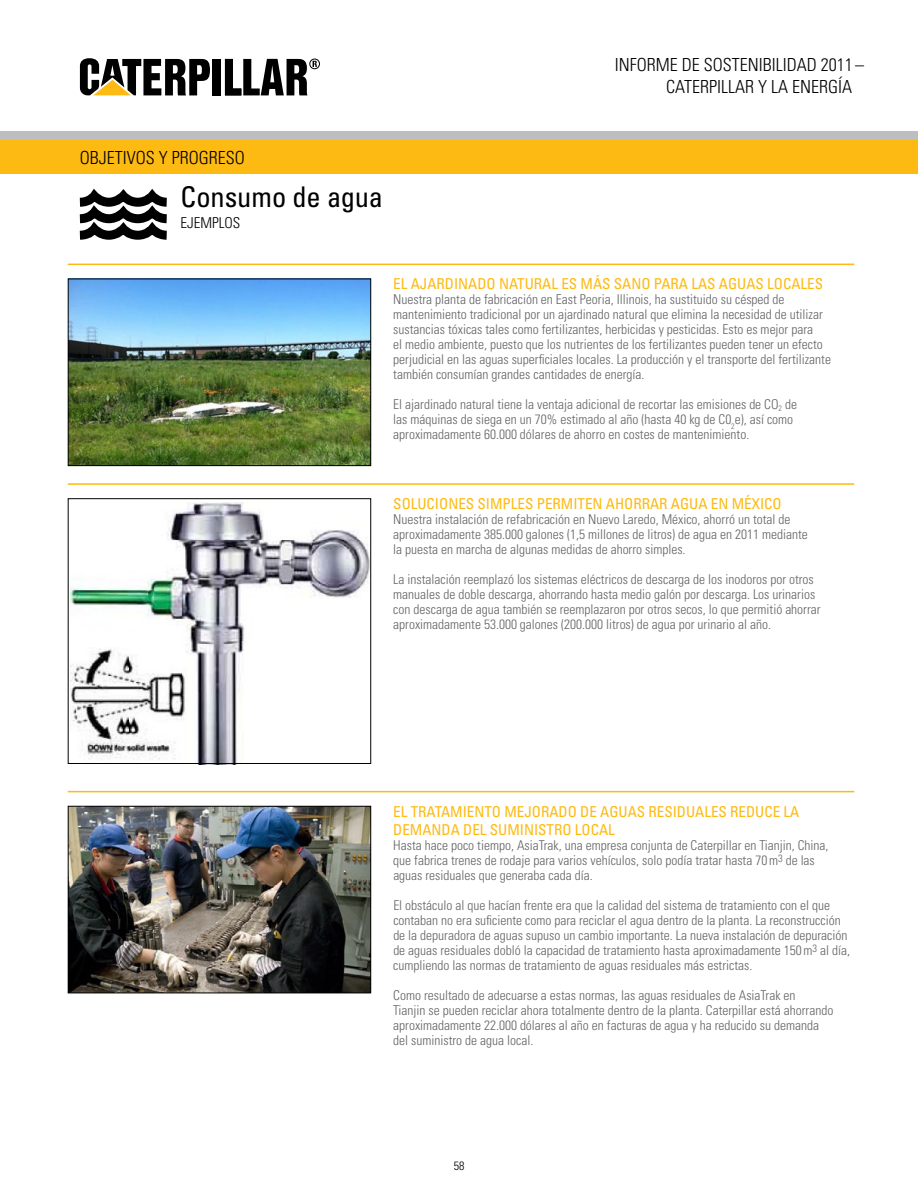
<style>
.page{position:relative;width:918px;height:1188px;background:#fff}
.page>*{position:absolute;margin:0;border:0;box-sizing:border-box;transform-origin:0 0}
.t1{font:condensed 28.5px "Univers LT Std";letter-spacing:-.005em;color:#000}
.t2{font:300 condensed 18px/21.6px "Univers LT Std";color:#000}
.t3{font:condensed 15px "Univers LT Std";color:#fdba12}
.t4{font:300 condensed 15px "Univers LT Std";color:#000}
.t5{font:300 condensed 13.5px/15px "Univers LT Std";color:#636466}
.t6{font:300 condensed 12px "Univers LT Std";color:#000}
</style>
<div class="page">
<div style="left:0;top:140px;width:918px;height:34px;background:#fdba12"></div>
<div style="left:0;top:131px;width:918px;height:9px;background:#bcbec0"></div>
<div style="left:213px;top:59px;width:8px;height:36px;background:#000"></div>
<svg style="left:80px;top:58px;width:130px;height:37px"></svg>
<svg style="left:225px;top:59px;width:95px;height:36px"></svg>
<svg style="left:79px;top:193px;width:88px;height:47px"></svg>
<img style="left:70px;top:281px;width:299px;height:183px">
<div style="left:68px;top:279px;width:303px;height:187px;border:1px solid #000"></div>
<img style="left:71px;top:502px;width:298px;height:263px">
<div style="left:68px;top:498px;width:303px;height:266px;border:1px solid #000"></div>
<img style="left:70px;top:808px;width:299px;height:183px">
<div style="left:68px;top:806px;width:303px;height:187px;border:1px solid #000"></div>
<hr style="left:68px;top:264px;width:786px;height:1px;background:#fdba12">
<hr style="left:68px;top:483px;width:786px;height:2px;background:#fdba12">
<hr style="left:68px;top:791px;width:786px;height:1px;background:#fdba12">
<h2 class="t2" style="left:666px;top:54px;width:199px;text-indent:-51px">Informe de sostenibilidad 2011 –<br>CATER</h2>
<h2 class="t2" style="left:709px;top:76px;width:21px">PILLAR</h2>
<h2 class="t2" style="left:758px;top:76px;width:44px">Y LA ENER</h2>
<h2 class="t2" style="left:828px;top:76px;width:25px">GÍA</h2>
<h2 class="t2" style="left:80px;top:147px;width:166px">objetivos y progreso</h2>
<h1 class="t1" style="left:180px;top:179px;width:204px">Consumo de agua</h1>
<p class="t4" style="left:180px;top:214px;width:61px">Ejemplos</p>
<p class="t3" style="left:393px;top:275px;width:44px">EL AJARDINADO</p>
<p class="t3" style="left:499px;top:275px;width:10px">NATURAL</p>
<p class="t3" style="left:561px;top:275px;width:30px">ES MÁS</p>
<p class="t3" style="left:614px;top:275px;width:10px">SANO</p>
<p class="t3" style="left:654px;top:275px;width:10px">PARA</p>
<p class="t3" style="left:691px;top:275px;width:9px">LAS</p>
<p class="t3" style="left:719px;top:275px;width:10px">AGUAS</p>
<p class="t3" style="left:767px;top:275px;width:33px">LO CALES</p>
<p class="t5" style="left:393px;top:292px;width:439px">Nuestra planta de fabricación en East Peoria, Illinois, ha sustituido su césped de mantenimiento tradicional por un ajardinado natural que elimina la necesidad de utilizar sustancias tóxicas tales como fertilizantes, herbicidas y pesticidas. Esto es mejor para<br>el medio ambiente, puesto que los nutrientes de los fertilizantes pueden tener un efecto perjudicial en las aguas superficiales locales. La producción y el transporte del fertilizante también consumían grandes cantidades de energía.</p>
<p class="t5" style="left:393px;top:397px;width:405px">El ajardinado natural tiene la ventaja adicional de recortar las emisiones de CO <sub>2</sub> de las máquinas de siega en un 70% estimado al año (hasta 40 kg de C0<sub>2</sub>e), así como aproximadamente 60.000 dólares de ahorro en costes de mantenimiento.</p>
<p class="t3" style="left:393px;top:494px;width:9px">SOLU</p>
<p class="t3" style="left:427px;top:494px;width:17px">CIONES</p>
<p class="t3" style="left:478px;top:494px;width:9px">SIMPLES</p>
<p class="t3" style="left:537px;top:494px;width:9px">PERMITEN</p>
<p class="t3" style="left:606px;top:494px;width:10px">AHORRAR</p>
<p class="t3" style="left:671px;top:494px;width:11px">AGUA</p>
<p class="t3" style="left:711px;top:494px;width:70px">EN MÉXICO</p>
<p class="t5" style="left:393px;top:512px;width:416px">Nuestra instalación de refabricación en Nuevo Laredo, México, ahorró un total de aproximadamente 385.000 galones (1,5 millones de litros) de agua en 2011 mediante la puesta en marcha de algunas medidas de ahorro simples.</p>
<p class="t5" style="left:393px;top:572px;width:429px">La instalación reemplazó los sistemas eléctricos de descarga de los inodoros por otros manuales de doble descarga, ahorrando hasta medio galón por descarga. Los urinarios con descarga de agua también se reemplazaron por otros secos, lo que permitió ahorrar aproximadamente 53.000 galones (200.000 litros) de agua por urinario al año.</p>
<p class="t3" style="left:393px;top:802px;width:27px">EL TRATAMIENTO</p>
<p class="t3" style="left:504px;top:802px;width:38px">MEJORADO</p>
<p class="t3" style="left:580px;top:802px;width:30px">DE AGUAS</p>
<p class="t3" style="left:649px;top:802px;width:9px">RESIDUALES</p>
<p class="t3" style="left:730px;top:802px;width:9px">REDU</p>
<p class="t3" style="left:764px;top:802px;width:28px">CE LA</p>
<p class="t3" style="left:393px;top:820px;width:11px">DEMANDA</p>
<p class="t3" style="left:463px;top:820px;width:9px">DEL</p>
<p class="t3" style="left:490px;top:820px;width:9px">SUMINISTRO</p>
<p class="t3" style="left:575px;top:820px;width:33px">LO CAL</p>
<p class="t5" style="left:393px;top:837px;width:437px">Hasta hace poco tiempo, AsiaTrak, una empresa conjunta de Caterpillar en Tianjin, China, que fabrica trenes de rodaje para varios vehículos, solo podía tratar hasta 70m<sup>3</sup> de las aguas residuales que generaba cada día.</p>
<p class="t5" style="left:393px;top:897px;width:458px">El obstáculo al que hacían frente era que la calidad del sistema de tratamiento con el que contaban no era suficiente como para reciclar el agua dentro de la planta. La reconstrucción de la depuradora de aguas supuso un cambio importante. La nueva instalación de depuración de aguas residuales dobló la capacidad de tratamiento hasta aproximadamente 150m<sup>3</sup> al día, cumpliendo las normas de tratamiento de aguas residuales más estrictas.</p>
<p class="t5" style="left:393px;top:987px;width:442px">Como resultado de adecuarse a estas normas, las aguas residuales de AsiaTrak en<br>Tianjin se pueden reciclar ahora totalmente dentro de la planta. Caterpillar está ahorrando aproximadamente 22.000 dólares al año en facturas de agua y ha reducido su demanda del suministro de agua local.</p>
<p class="t6" style="left:454px;top:1158px;width:12px">58</p>
</div>
